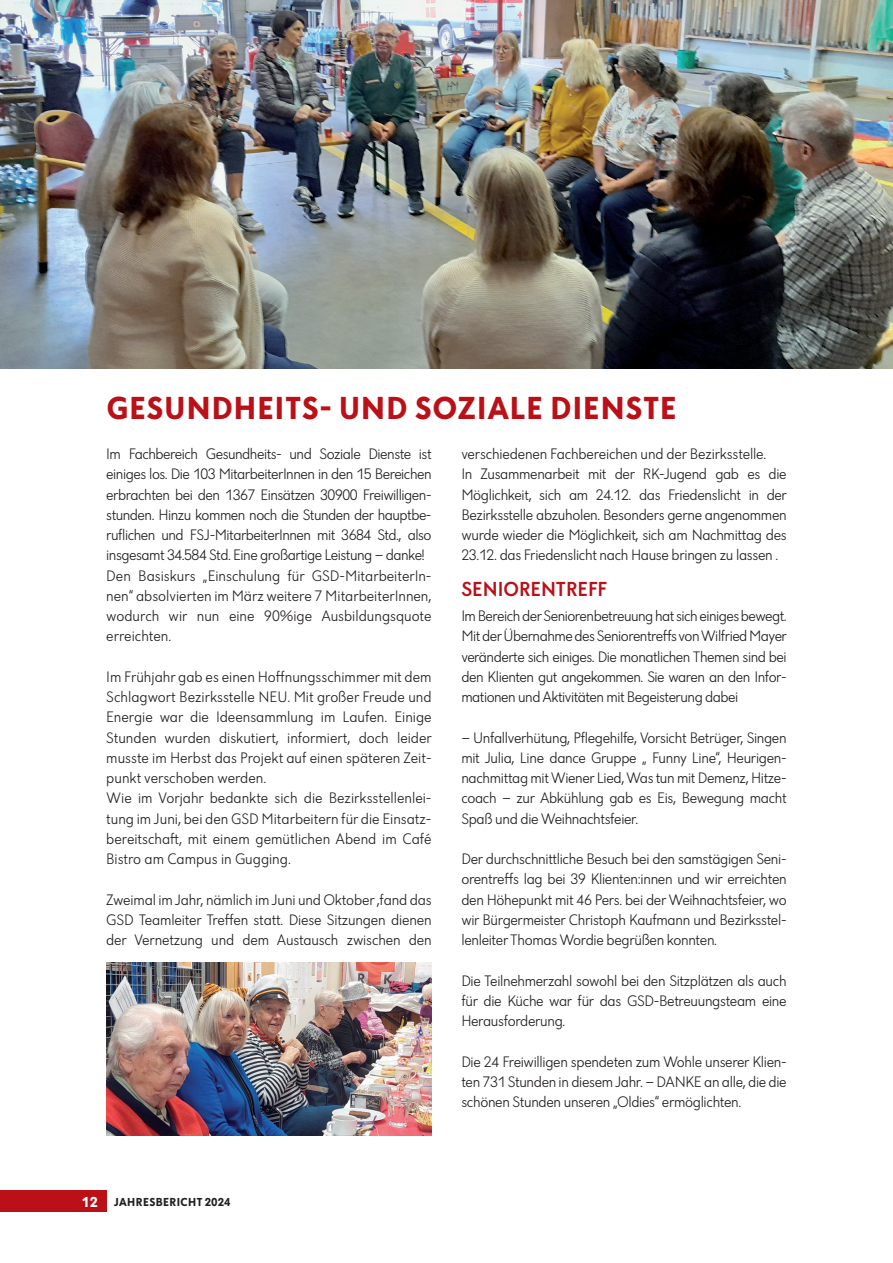
<style>
.page{position:relative;width:893px;height:1263px;background:#fff}
.page>*{position:absolute;margin:0;border:0;box-sizing:border-box;transform-origin:0 0}
.t1{font:700 33px "Dunant";letter-spacing:.035em;color:#bb1018}
.t2{font:500 21px "Dunant";color:#bb1018}
.t3{font:300 15.75px/20.2px "Dunant";letter-spacing:-.02em;color:#231f20;text-align:justify}
.t4{font:300 15.75px/20.2px "Dunant";color:#231f20}
.t5{font:700 12px "Dunant";letter-spacing:.035em;color:#231f20}
.s1{font-size:15px;color:#fff}
</style>
<div class="page">
<div style="left:0;top:1191px;width:106px;height:21px;background:#bb1018"></div>
<img style="left:0;top:0;width:893px;height:368px">
<img style="left:106px;top:962px;width:326px;height:173px">
<h1 class="t1" style="left:107px;top:389px;width:571px">GESUNDHEITS- UND SOZIALE DIENSTE</h1>
<p class="t3" style="left:106px;top:444px;width:327px;text-align:left">Im Fachbereich Gesundheits- und Soziale Dienste ist einiges los. Die 103 MitarbeiterInnen in den 15 Bereichen erbrachten bei den 1367 Einsätzen 30900 Freiwilligen&shy;stunden. Hinzu kommen noch die Stunden der hauptbe&shy;ruflichen und FSJ-MitarbeiterInnen mit 3684 Std., also insgesamt 34.584 Std. Eine großartige Leistung – danke!<br>Den Basiskurs „Einschulung für GSD-MitarbeiterIn&shy;nen“ absolvierten im März weitere 7 MitarbeiterInnen, wodurch wir nun eine 90%ige Ausbildungsquote erreichten.</p>
<p class="t4" style="left:106px;top:667px;width:327px">Im Frühjahr gab es einen Hoffnungsschimmer mit dem Schlagwort Bezirksstelle NEU. Mit großer Freude und Energie war die Ideensammlung im Laufen. Einige Stunden wurden diskutiert, informiert, doch leider musste im Herbst das Projekt auf einen späteren Zeit&shy;punkt verschoben werden.<br>Wie im Vorjahr bedankte sich die Bezirksstellenlei&shy;tung im Juni, bei den GSD Mitarbeitern für die Einsatz&shy;bereitschaft, mit einem gemütlichen Abend im Café Bistro am Campus in Gugging.</p>
<p class="t3" style="left:106px;top:889px;width:327px">Zweimal im Jahr, nämlich im Juni und Oktober ,fand das GSD Teamleiter Treffen statt. Diese Sitzungen dienen der Vernetzung und dem Austausch zwischen den</p>
<p class="t3" style="left:461px;top:444px;width:327px;text-align:left">verschiedenen Fachbereichen und der Bezirksstelle.<br>In Zusammenarbeit mit der RK-Jugend gab es die Möglichkeit, sich am 24.12. das Friedenslicht in der Bezirksstelle abzuholen. Besonders gerne angenommen wurde wieder die Möglichkeit, sich am Nachmittag des 23.12. das Friedenslicht nach Hause bringen zu lassen .</p>
<h2 class="t2" style="left:461px;top:577px;width:147px">SENIORENTREFF</h2>
<p class="t3" style="left:461px;top:606px;width:327px">Im Bereich der Seniorenbetreuung hat sich einiges bewegt.<br>Mit der Übernahme des Seniorentreffs von Wilfried Mayer veränderte sich einiges. Die monatlichen Themen sind bei den Klienten gut angekommen. Sie waren an den Infor&shy;mationen und Aktivitäten mit Begeisterung dabei</p>
<p class="t3" style="left:461px;top:727px;width:327px">– Unfallverhütung, Pflegehilfe, Vorsicht Betrüger, Singen mit Julia, Line dance Gruppe „ Funny Line“, Heurigen&shy;nachmittag mit Wiener Lied, Was tun mit Demenz, Hitze&shy;coach – zur Abkühlung gab es Eis, Bewegung macht Spaß und die Weihnachtsfeier.</p>
<p class="t3" style="left:461px;top:849px;width:327px">Der durchschnittliche Besuch bei den samstägigen Seni&shy;orentreffs lag bei 39 Klienten:innen und wir erreichten den Höhepunkt mit 46 Pers. bei der Weihnachtsfeier, wo wir Bürgermeister Christoph Kaufmann und Bezirksstel&shy;lenleiter Thomas Wordie begrüßen konnten.</p>
<p class="t3" style="left:461px;top:970px;width:327px">Die Teilnehmerzahl sowohl bei den Sitzplätzen als auch für die Küche war für das GSD-Betreuungsteam eine Herausforderung.</p>
<p class="t3" style="left:461px;top:1051px;width:327px">Die 24 Freiwilligen spendeten zum Wohle unserer Klien&shy;ten 731 Stunden in diesem Jahr. – DANKE an alle, die die schönen Stunden unseren „Oldies“ ermöglichten.</p>
<p class="t5" style="left:82px;top:1195px;width:151px"><span class="s1">12</span> JAHRESBERICHT 2024</p>
</div>
